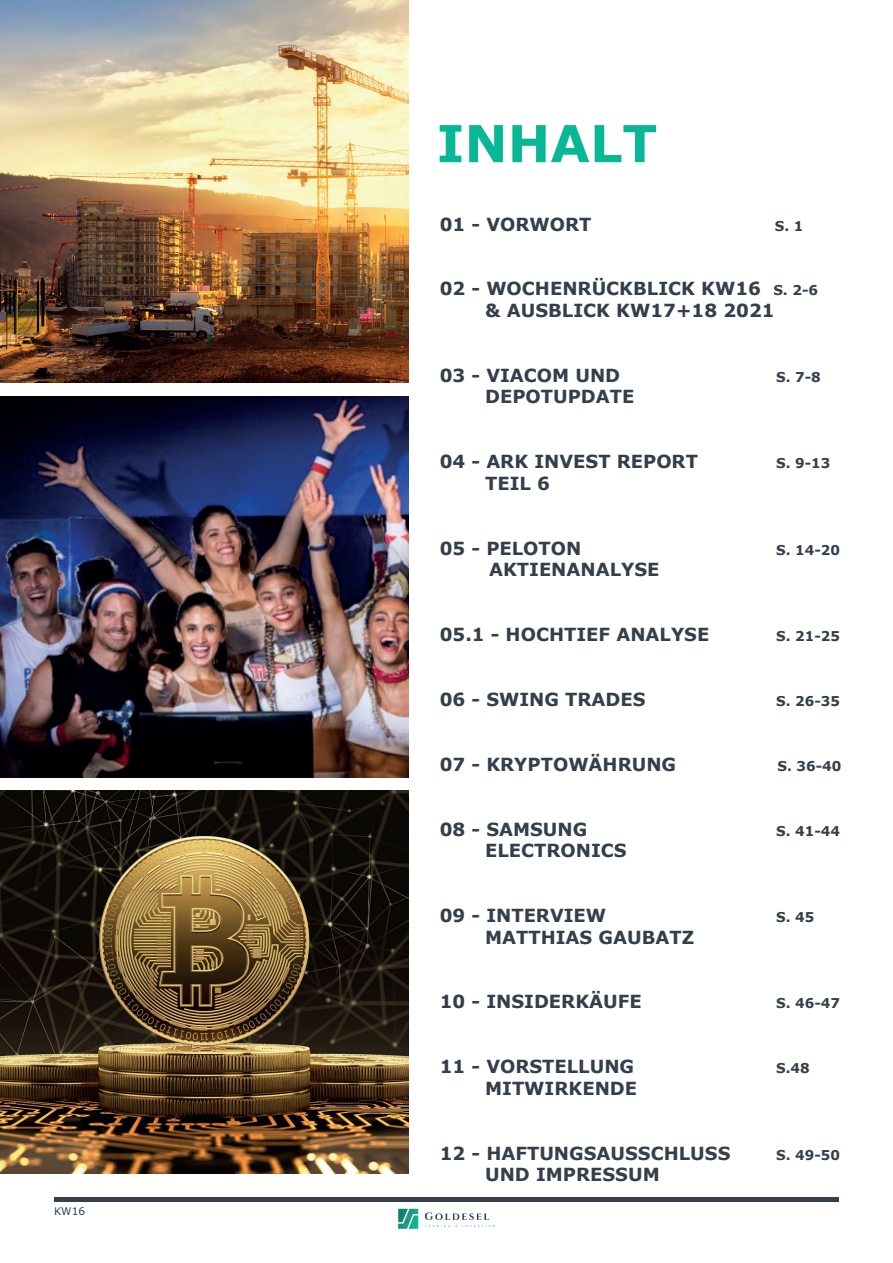
<style>
.page{position:relative;width:893px;height:1263px;background:#fff}
.page>*{position:absolute;margin:0;border:0;box-sizing:border-box;transform-origin:0 0}
.t1{font:700 51px "Verdana";color:#08b796}
.t2{font:700 18px/21.6px "Verdana";color:#343f4c;text-align:center}
.t3{font:700 13.5px "Verdana";color:#343f4c}
.t4{font:10.5px "Verdana";color:#343f4c}
.s1{font-size:13.5px}
</style>
<div class="page">
<hr style="left:54px;top:1197px;width:785px;height:4px;background:#343f4c">
<svg style="left:398px;top:1209px;width:20px;height:20px"></svg>
<svg style="left:425px;top:1212px;width:70px;height:15px"></svg>
<img style="left:0;top:791px;width:408px;height:382px">
<img style="left:0;top:0;width:408px;height:383px">
<img style="left:0;top:397px;width:408px;height:381px">
<p class="t4" style="left:54px;top:1205px;width:33px">KW16</p>
<h1 class="t1" style="left:437px;top:110px;width:222px">INHALT</h1>
<p class="t2" style="left:440px;top:213px;width:153px">01 - VORWORT</p>
<p class="t3" style="left:775px;top:217px;width:30px">S. 1</p>
<p class="t2" style="left:440px;top:278px;width:380px">02 - WOCHENRÜCKBLICK KW16 <span class="s1">S. 2-6 </span>&amp; AUSBLICK KW17+18 2021</p>
<p class="t2" style="left:440px;top:365px;width:182px">03 - VIACOM UND</p>
<p class="t3" style="left:776px;top:368px;width:46px">S. 7-8</p>
<p class="t2" style="left:485px;top:386px;width:151px">DEPOTUPDATE</p>
<p class="t2" style="left:440px;top:451px;width:260px">04 - ARK INVEST REPORT</p>
<p class="t3" style="left:776px;top:455px;width:56px">S. 9-13</p>
<p class="t2" style="left:485px;top:473px;width:66px">TEIL 6</p>
<p class="t2" style="left:440px;top:537px;width:143px">05 - PELOTON</p>
<p class="t3" style="left:776px;top:541px;width:65px">S. 14-20</p>
<p class="t2" style="left:489px;top:559px;width:172px">AKTIENANALYSE</p>
<p class="t2" style="left:440px;top:624px;width:271px">05.1 - HOCHTIEF ANALYSE</p>
<p class="t3" style="left:776px;top:627px;width:65px">S. 21-25</p>
<p class="t2" style="left:440px;top:689px;width:207px">06 - SWING TRADES</p>
<p class="t3" style="left:776px;top:692px;width:65px">S. 26-35</p>
<p class="t2" style="left:440px;top:753px;width:238px">07 - KRYPTOWÄHRUNG</p>
<p class="t3" style="left:777px;top:757px;width:65px">S. 36-40</p>
<p class="t2" style="left:440px;top:818px;width:149px">08 - SAMSUNG</p>
<p class="t3" style="left:776px;top:822px;width:65px">S. 41-44</p>
<p class="t2" style="left:485px;top:840px;width:143px">ELECTRONICS</p>
<p class="t2" style="left:440px;top:905px;width:168px">09 - INTERVIEW</p>
<p class="t3" style="left:776px;top:908px;width:40px">S. 45</p>
<p class="t2" style="left:485px;top:926px;width:210px">MATTHIAS GAUBATZ</p>
<p class="t2" style="left:440px;top:991px;width:203px">10 - INSIDERKÄUFE</p>
<p class="t3" style="left:776px;top:995px;width:65px">S. 46-47</p>
<p class="t2" style="left:440px;top:1056px;width:196px">11 - VORSTELLUNG</p>
<p class="t3" style="left:776px;top:1059px;width:35px">S.48</p>
<p class="t2" style="left:485px;top:1077px;width:154px">MITWIRKENDE</p>
<p class="t2" style="left:440px;top:1142px;width:292px">12 - HAFTUNGSAUSSCHLUSS</p>
<p class="t3" style="left:776px;top:1146px;width:65px">S. 49-50</p>
<p class="t2" style="left:485px;top:1164px;width:176px">UND IMPRESSUM</p>
</div>
